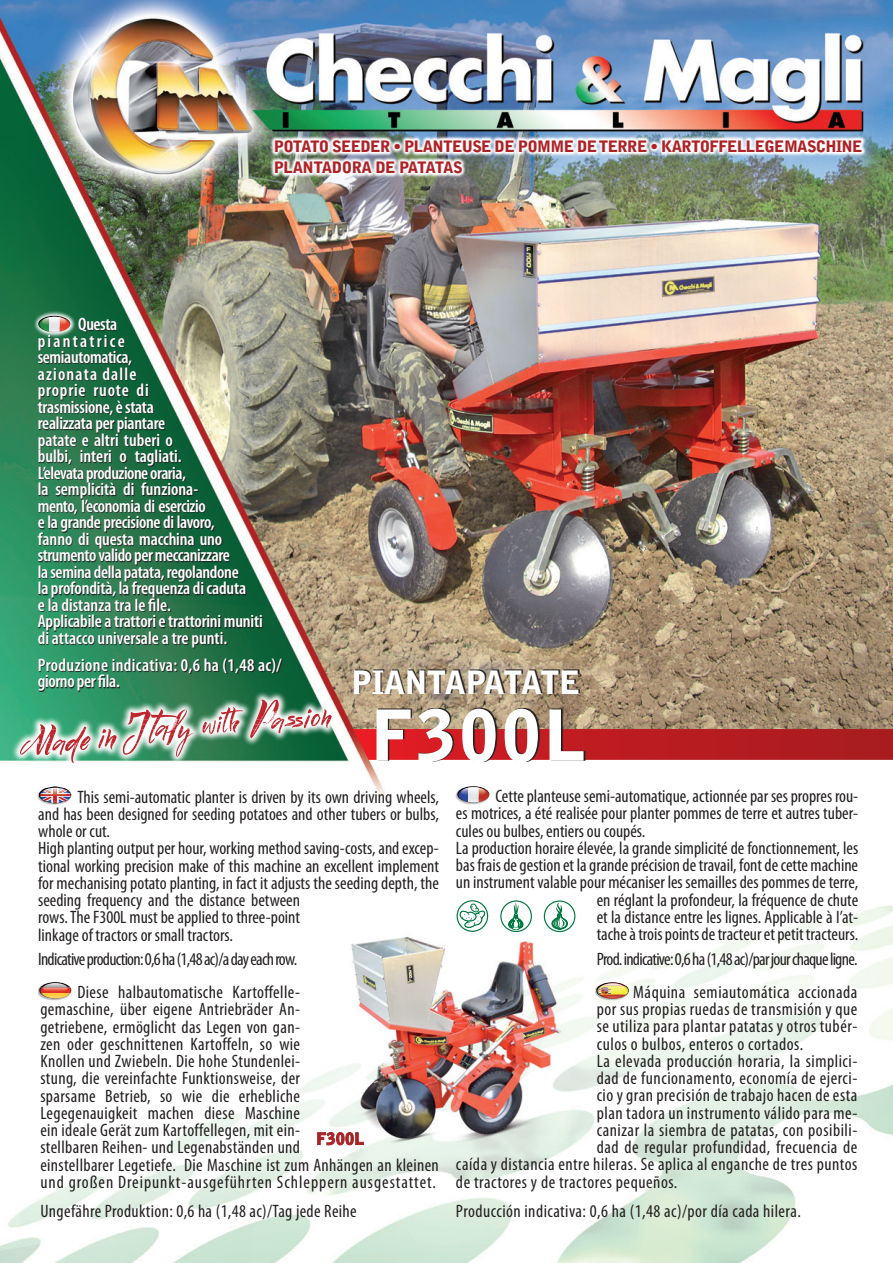
<style>
.page{position:relative;width:893px;height:1263px;background:#fff}
.page>*{position:absolute;margin:0;border:0;box-sizing:border-box;transform-origin:0 0}
.t1{font:900 69.9px "Bell Gothic Std";letter-spacing:.05em;color:#fff}
.t2{font:900 32.1px "Bell Gothic Std";letter-spacing:-.02em;color:#fff}
.t3{font:condensed 18px/17.2px "Myriad Pro";letter-spacing:.02em;color:#231f20;text-align:justify}
.t4{font:condensed 18px/17.2px "Myriad Pro";color:#231f20;text-align:right}
.t5{font:600 condensed 18px/16.5px "Myriad Pro";letter-spacing:-.01em;color:#fff}
.t6{font:condensed 18px "Myriad Pro";letter-spacing:-.04em;color:#231f20}
.t7{font:600 condensed 18px/16.5px "Myriad Pro";letter-spacing:.065em;color:#fff}
.t8{font:600 condensed 18px "Myriad Pro";letter-spacing:.02em;color:#fff}
.t9{font:900 15.6px "Bell Gothic Std";letter-spacing:-.045em;color:#ae2226}
</style>
<div class="page">
<img style="left:0;top:0;width:893px;height:1263px">
<svg style="left:353px;top:729px;width:540px;height:31px;background:#b71f23"></svg>
<div style="left:37px;top:787px;width:34px;height:18px;background:#231f20;opacity:.33"></div>
<svg style="left:39px;top:787px;width:32px;height:16px"></svg>
<div style="left:595px;top:982px;width:33px;height:18px;background:#231f20;opacity:.33"></div>
<svg style="left:597px;top:982px;width:32px;height:17px"></svg>
<div style="left:38px;top:982px;width:33px;height:18px;background:#231f20;opacity:.33"></div>
<svg style="left:39px;top:982px;width:32px;height:16px"></svg>
<div style="left:456px;top:786px;width:33px;height:18px;background:#231f20;opacity:.33"></div>
<svg style="left:457px;top:786px;width:32px;height:16px"></svg>
<img style="left:270px;top:135px;width:597px;height:43px">
<img style="left:272px;top:136px;width:593px;height:40px">
<svg style="left:38px;top:319px;width:244px;height:372px;background:#477356"></svg>
<svg style="left:378px;top:708px;width:207px;height:54px;background:#7d3f3b"></svg>
<svg style="left:356px;top:669px;width:224px;height:24px;background:#6b5e50"></svg>
<svg style="left:12px;top:691px;width:328px;height:80px"></svg>
<svg style="left:20px;top:699px;width:312px;height:64px;background:#81a38b"></svg>
<svg style="left:33px;top:310px;width:43px;height:28px"></svg>
<svg style="left:38px;top:316px;width:32px;height:16px"></svg>
<div style="left:500px;top:900px;width:32px;height:32px;border:1px solid #007940;border-radius:50%"></div>
<svg style="left:508px;top:902px;width:15px;height:28px"></svg>
<div style="left:544px;top:900px;width:31px;height:32px;border:1px solid #007940;border-radius:50%"></div>
<svg style="left:551px;top:903px;width:17px;height:27px"></svg>
<div style="left:457px;top:900px;width:31px;height:32px;border:1px solid #007940;border-radius:50%"></div>
<svg style="left:460px;top:903px;width:25px;height:25px"></svg>
<svg style="left:317px;top:1132px;width:47px;height:13px"></svg>
<p class="t9" style="left:274px;top:137px;width:590px">POTATO SEEDER • PLANTEUSE DE POMME DE TERRE • KARTOFFELLEGEMASCHINE</p>
<p class="t9" style="left:274px;top:158px;width:191px">PLANTADORA DE PATATAS</p>
<p class="t5" style="left:78px;top:316px;width:41px">Questa</p>
<p class="t7" style="left:38px;top:332px;width:100px">piantatrice semiautomatica, azionata dalle</p>
<p class="t5" style="left:38px;top:382px;width:118px">proprie ruote di trasmissione, è stata</p>
<p class="t5" style="left:38px;top:415px;width:150px">realizzata per piantare patate e altri tuberi o bulbi, interi o tagliati.<br>L’elevata produzione oraria,</p>
<p class="t5" style="left:38px;top:481px;width:210px">la semplicità di funziona-<br>mento, I’economia di esercizio<br>e la grande precisione di lavoro, fanno di questa macchina uno strumento valido per meccanizzare<br>la semina della patata, regolandone la profondità, la frequenza di caduta e la distanza tra Ie file.</p>
<p class="t5" style="left:38px;top:613px;width:226px">Applicabile a trattori e trattorini muniti di attacco universale a tre punti.</p>
<p class="t8" style="left:38px;top:654px;width:245px">Produzione indicativa: 0,6 ha (1,48 ac)/</p>
<p class="t5" style="left:38px;top:673px;width:84px">giorno per fila.</p>
<p class="t2" style="left:351px;top:664px;width:231px">PIANTAPATATE</p>
<p class="t1" style="left:371px;top:695px;width:217px">F300L</p>
<p class="t3" style="left:38px;top:788px;width:402px;text-indent:39px">This semi-automatic planter is driven by its own driving wheels, and has been designed for seeding potatoes and other tubers or bulbs, whole or cut.</p>
<p class="t4" style="left:38px;top:840px;width:402px;text-align:left">High planting output per hour, working method saving-costs, and excep&shy;tional working precision make of this machine an excellent implement for mechanising potato planting, in fact it adjusts the seeding depth, the seeding frequency and the distance between<br>rows. The F300L must be applied to three-point<br>linkage of tractors or small tractors.</p>
<p class="t6" style="left:38px;top:948px;width:261px">Indicative production: 0,6 ha (1,48 ac)/a day each row.</p>
<p class="t3" style="left:40px;top:983px;width:400px;text-align:left;text-indent:37px">Diese halbautomatische Kartoffelle-<br>gemaschine, über eigene Antriebräder An-<br>getriebene, ermöglicht das Legen von gan-<br>zen oder geschnittenen Kartoffeln, so wie<br>Knollen und Zwiebeln. Die hohe Stundenlei-<br>stung, die vereinfachte Funktionsweise, der<br>sparsame Betrieb, so wie die erhebliche<br>Legegenauigkeit machen diese Maschine<br>ein ideale Gerät zum Kartoffellegen, mit ein-<br>stellbaren Reihen- und Legenabständen und<br>einstellbarer Legetiefe. Die Maschine ist zum Anhängen an kleinen und großen Dreipunkt-ausgeführten Schleppern ausgestattet.</p>
<p class="t3" style="left:40px;top:1202px;width:318px">Ungefähre Produktion: 0,6 ha (1,48 ac)/Tag jede Reihe</p>
<p class="t3" style="left:456px;top:787px;width:404px;text-indent:40px">Cette planteuse semi-automatique, actionnée par ses propres rou&shy;es motrices, a été realisée pour planter pommes de terre et autres tuber&shy;cules ou bulbes, entiers ou coupés.</p>
<p class="t4" style="left:456px;top:839px;width:404px">La production horaire élevée, la grande simplicité de fonctionnement, les bas frais de gestion et la grande précision de travail, font de cette machine un instrument valable pour mécaniser les semailles des pommes de terre, en réglant la profondeur, la fréquence de chute<br>et la distance entre les lignes. Applicable à I’at-<br>tache à trois points de tracteur et petit tracteurs.</p>
<p class="t6" style="left:597px;top:948px;width:262px">Prod. indicative: 0,6 ha (1,48 ac)/par jour chaque ligne.</p>
<p class="t3" style="left:597px;top:983px;width:262px;text-indent:37px">Máquina semiautomática accionada por sus propias ruedas de transmisión y que se utiliza para plantar patatas y otros tubér&shy;culos o bulbos, enteros o cortados.</p>
<p class="t3" style="left:597px;top:1052px;width:262px">La elevada producción horaria, la simplici-</p>
<p class="t3" style="left:597px;top:1069px;width:262px">dad de funcionamento, economía de ejerci-</p>
<p class="t3" style="left:597px;top:1086px;width:262px">cio y gran precisión de trabajo hacen de esta</p>
<p class="t3" style="left:597px;top:1104px;width:262px">plan tadora un instrumento válido para me-</p>
<p class="t3" style="left:597px;top:1121px;width:262px">canizar la siembra de patatas, con posibili-</p>
<p class="t3" style="left:597px;top:1138px;width:262px">dad de regular profundidad, frecuencia de</p>
<p class="t3" style="left:456px;top:1155px;width:403px">caída y distancia entre hileras. Se aplica al enganche de tres puntos</p>
<p class="t3" style="left:456px;top:1173px;width:223px">de tractores y de tractores pequeños.</p>
<p class="t3" style="left:456px;top:1202px;width:346px">Producción indicativa: 0,6 ha (1,48 ac)/por día cada hilera.</p>
</div>
